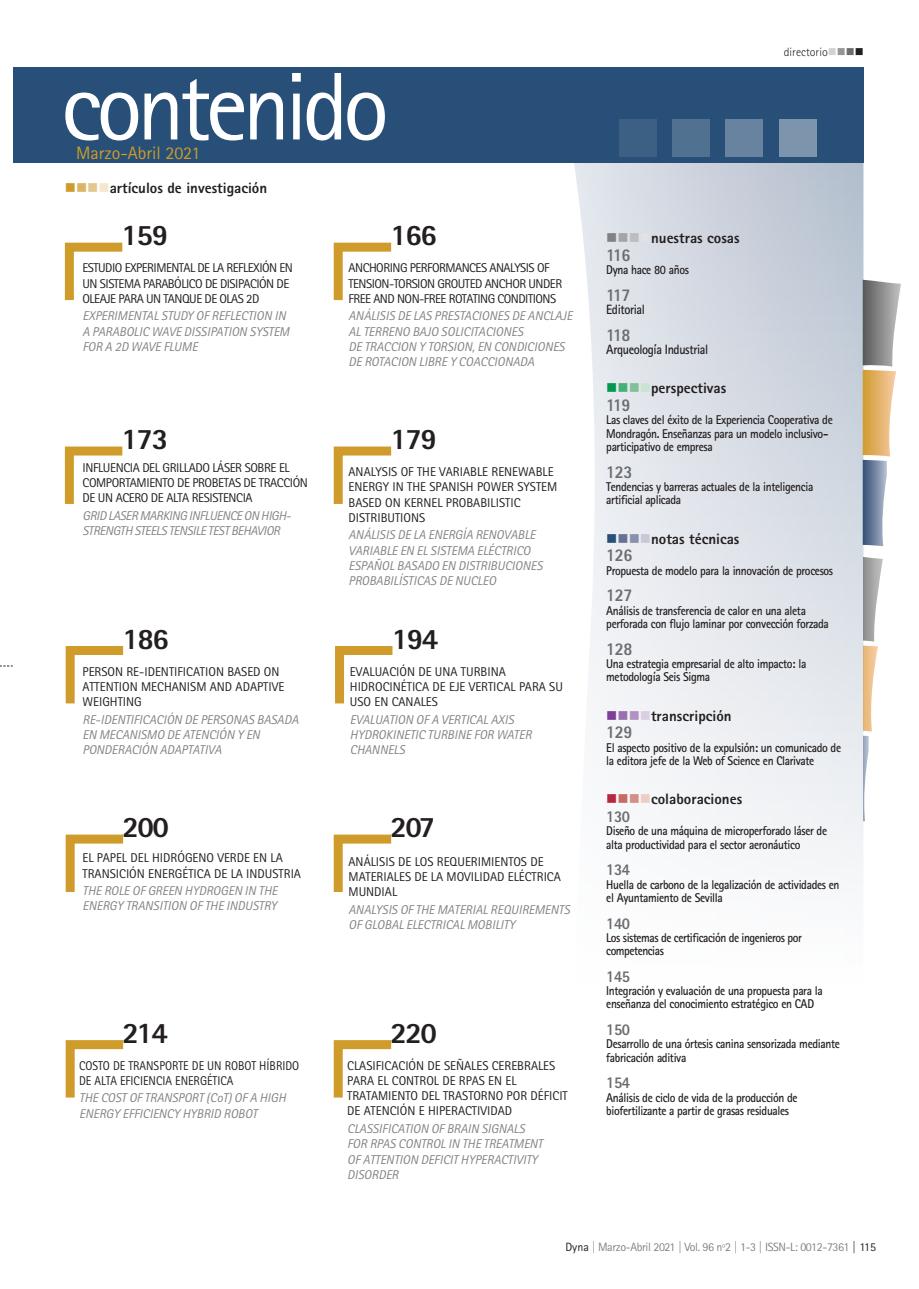
<style>
.page{position:relative;width:919px;height:1289px;background:#fff}
.page>*{position:absolute;margin:0;border:0;box-sizing:border-box;transform-origin:0 0}
.Pie_de_foto{font:96.3px "AT Rotis Sans Serif";letter-spacing:-.06em;color:#fff}
.Pie_de_foto-2{font:800 29.7px "AT Rotis Sans Serif";letter-spacing:-.05em;color:#231f20}
.Pie_de_foto-3{font:800 18px "AT Rotis Sans Serif";letter-spacing:-.03em;color:#6c6d70;scale:.9 1}
.Pie_de_foto-4{font:18px "AT Rotis Sans Serif";color:#cf9b2a}
.Pie_de_foto-5{font:800 16.5px "AT Rotis Sans Serif";letter-spacing:-.03em;color:#6c6d70;scale:.9 1}
.t1{font:800 15px "AT Rotis Sans Serif";color:#231f20}
.Pie_de_foto-6{font:700 13.5px "AT Rotis Sans Serif";letter-spacing:-.03em;color:#231f20;scale:.9 1}
.Pie_de_foto-7{font:700 12.75px/13.4px "AT Rotis Sans Serif";letter-spacing:-.03em;color:#231f20;scale:.9 1}
.eus{font:italic 12.75px/15.3px "AT Rotis Sans Serif";color:#808285}
.cast{font:12.75px/15.3px "AT Rotis Sans Serif";color:#231f20}
.cast-2{font:12.75px/15.3px "AT Rotis Sans Serif";letter-spacing:-.04em;color:#231f20}
.cast-3{font:12.75px/15.3px "AT Rotis Sans Serif";letter-spacing:-.03em;color:#231f20}
.eus-2{font:italic 12.75px/15.3px "AT Rotis Sans Serif";letter-spacing:-.03em;color:#808285}
.cast-4{font:12.75px/15.3px "AT Rotis Sans Serif";color:#231f20;scale:.93 1}
.t2{font:12px "AT Rotis Sans Serif";letter-spacing:-.03em;color:#808285}
.t3{font:300 12px "AT Rotis Sans Serif";color:#231f20}
.s1{color:#cf9b2a}
.s2{color:#dcb466}
.s3{color:#e5c68c}
.s4{color:#f4e7cc}
.s5{color:#d1d2d4}
.s6{color:#939598}
.s7{color:#6c6d70}
.s8{color:#808285}
.s9{color:#a4a5a9}
.s10{color:#bcbdc0}
.s11{color:#e1e2e4}
.s12{color:#00994e}
.s13{color:#45af77}
.s14{color:#82c198}
.s15{color:#cbe3d1}
.s16{color:#274f77}
.s17{color:#657293}
.s18{color:#8890ab}
.s19{color:#c7c9d6}
.s20{color:#7e3e98}
.s21{color:#9b70b0}
.s22{color:#b192c3}
.s23{color:#dacee5}
.s24{color:#b62841}
.s25{color:#c86966}
.s26{color:#d58f88}
.s27{color:#edcec6}
.s28{color:#231f20}
</style>
<div class="page">
<svg style="left:863px;top:557px;width:19px;height:264px"></svg>
<svg style="left:564px;top:162px;width:299px;height:722px"></svg>
<svg style="left:862px;top:280px;width:38px;height:266px"></svg>
<div style="left:13px;top:67px;width:850px;height:95px;background:#274f77"></div>
<div style="left:778px;top:119px;width:38px;height:38px;background:#7c94ac"></div>
<div style="left:725px;top:119px;width:38px;height:38px;background:#67839f"></div>
<div style="left:672px;top:119px;width:38px;height:38px;background:#517191"></div>
<div style="left:618px;top:119px;width:38px;height:38px;background:#3c6084"></div>
<svg style="left:65px;top:646px;width:59px;height:58px"></svg>
<svg style="left:335px;top:646px;width:58px;height:58px"></svg>
<svg style="left:65px;top:834px;width:59px;height:58px"></svg>
<svg style="left:333px;top:834px;width:59px;height:58px"></svg>
<svg style="left:64px;top:242px;width:59px;height:59px"></svg>
<svg style="left:333px;top:242px;width:59px;height:59px"></svg>
<svg style="left:64px;top:446px;width:59px;height:58px"></svg>
<svg style="left:333px;top:446px;width:59px;height:58px"></svg>
<svg style="left:65px;top:1040px;width:59px;height:58px"></svg>
<svg style="left:333px;top:1040px;width:59px;height:58px"></svg>
<p class="Pie_de_foto" style="left:61px;top:50px;width:330px">contenido</p>
<p class="Pie_de_foto-4" style="left:76px;top:142px;width:126px">Marzo-Abril 2021</p>
<p class="t1" style="left:65px;top:178px;width:204px"><span class="s1">■</span><span class="s2">■</span><span class="s3">■</span><span class="s4">■</span>artículos de investigación</p>
<p class="Pie_de_foto-2" style="left:122px;top:216px;width:48px">159</p>
<p class="cast-2" style="left:82px;top:260px;width:212px">ESTUDIO EXPERIMENTAL DE LA REFLEXIÓN EN<br>UN SISTEMA PARABÓLICO DE DISIPACIÓN DE<br>OLEAJE PARA UN TANQUE DE OLAS 2D</p>
<p class="eus" style="left:82px;top:308px;width:208px">EXPERIMENTAL STUDY OF REFLECTION IN<br>A PARABOLIC WAVE DISSIPATION SYSTEM<br>FOR A 2D WAVE FLUME</p>
<p class="Pie_de_foto-2" style="left:122px;top:420px;width:48px">173</p>
<p class="cast-3" style="left:82px;top:459px;width:227px">INFLUENCIA DEL GRILLADO LÁSER SOBRE EL<br>COMPORTAMIENTO DE PROBETAS DE TRACCIÓN<br>DE UN ACERO DE ALTA RESISTENCIA</p>
<p class="eus-2" style="left:82px;top:508px;width:210px">GRID LASER MARKING INFLUENCE ON HIGH-<br>STRENGTH STEELS TENSILE TEST BEHAVIOR</p>
<p class="Pie_de_foto-2" style="left:122px;top:619px;width:48px">186</p>
<p class="cast" style="left:82px;top:663px;width:203px">PERSON RE-IDENTIFICATION BASED ON<br>ATTENTION MECHANISM AND ADAPTIVE<br>WEIGHTING</p>
<p class="eus" style="left:82px;top:711px;width:217px">RE-IDENTIFICACIÓN DE PERSONAS BASADA<br>EN MECANISMO DE ATENCIÓN Y EN<br>PONDERACIÓN ADAPTATIVA</p>
<p class="Pie_de_foto-2" style="left:122px;top:808px;width:48px">200</p>
<p class="cast" style="left:82px;top:850px;width:220px">EL PAPEL DEL HIDRÓGENO VERDE EN LA<br>TRANSICIÓN ENERGÉTICA DE LA INDUSTRIA</p>
<p class="eus" style="left:82px;top:883px;width:196px">THE ROLE OF GREEN HYDROGEN IN THE<br>ENERGY TRANSITION OF THE INDUSTRY</p>
<p class="Pie_de_foto-2" style="left:122px;top:1013px;width:47px">214</p>
<p class="cast-4" style="left:79px;top:1057px;width:238px">COSTO DE TRANSPORTE DE UN ROBOT HÍBRIDO<br>DE ALTA EFICIENCIA ENERGÉTICA</p>
<p class="eus" style="left:79px;top:1090px;width:208px">THE COST OF TRANSPORT (CoT) OF A HIGH<br>ENERGY EFFICIENCY HYBRID ROBOT</p>
<p class="Pie_de_foto-2" style="left:390px;top:216px;width:48px">166</p>
<p class="cast-2" style="left:348px;top:260px;width:215px">ANCHORING PERFORMANCES ANALYSIS OF<br>TENSION-TORSION GROUTED ANCHOR UNDER<br>FREE AND NON-FREE ROTATING CONDITIONS</p>
<p class="eus" style="left:348px;top:308px;width:225px">ANÁLISIS DE LAS PRESTACIONES DE ANCLAJE AL TERRENO BAJO SOLICITACIONES<br>DE TRACCION Y TORSION, EN CONDICIONES DE ROTACION LIBRE Y COACCIONADA</p>
<p class="Pie_de_foto-2" style="left:390px;top:420px;width:48px">179</p>
<p class="cast" style="left:348px;top:464px;width:210px">ANALYSIS OF THE VARIABLE RENEWABLE<br>ENERGY IN THE SPANISH POWER SYSTEM<br>BASED ON KERNEL PROBABILISTIC<br>DISTRIBUTIONS</p>
<p class="eus" style="left:348px;top:527px;width:195px">ANÁLISIS DE LA ENERGÍA RENOVABLE<br>VARIABLE EN EL SISTEMA ELÉCTRICO<br>ESPAÑOL BASADO EN DISTRIBUCIONES<br>PROBABILÍSTICAS DE NUCLEO</p>
<p class="Pie_de_foto-2" style="left:392px;top:619px;width:48px">194</p>
<p class="cast" style="left:350px;top:663px;width:214px">EVALUACIÓN DE UNA TURBINA<br>HIDROCINÉTICA DE EJE VERTICAL PARA SU<br>USO EN CANALES</p>
<p class="eus" style="left:350px;top:711px;width:183px">EVALUATION OF A VERTICAL AXIS<br>HYDROKINETIC TURBINE FOR WATER<br>CHANNELS</p>
<p class="Pie_de_foto-2" style="left:390px;top:808px;width:46px">207</p>
<p class="cast" style="left:348px;top:853px;width:214px">ANÁLISIS DE LOS REQUERIMIENTOS DE<br>MATERIALES DE LA MOVILIDAD ELÉCTRICA<br>MUNDIAL</p>
<p class="eus" style="left:348px;top:902px;width:223px">ANALYSIS OF THE MATERIAL REQUIREMENTS<br>OF GLOBAL ELECTRICAL MOBILITY</p>
<p class="Pie_de_foto-2" style="left:390px;top:1013px;width:48px">220</p>
<p class="cast" style="left:347px;top:1057px;width:222px">CLASIFICACIÓN DE SEÑALES CEREBRALES PARA EL CONTROL DE RPAS EN EL TRATAMIENTO DEL TRASTORNO POR DÉFICIT DE ATENCIÓN E HIPERACTIVIDAD</p>
<p class="eus" style="left:347px;top:1121px;width:197px">CLASSIFICATION OF BRAIN SIGNALS<br>FOR RPAS CONTROL IN THE TREATMENT<br>OF ATTENTION DEFICIT HYPERACTIVITY<br>DISORDER</p>
<p class="t3" style="left:783px;top:45px;width:81px">directorio<span class="s5">■</span><span class="s6">■</span><span class="s7">■</span>■</p>
<p class="t1" style="left:606px;top:228px;width:135px"><span class="s8">■</span><span class="s9">■</span><span class="s10">■</span><span class="s11">■</span>nuestras cosas</p>
<p class="Pie_de_foto-3" style="left:606px;top:243px;width:28px">116</p>
<p class="Pie_de_foto-7" style="left:606px;top:263px;width:93px">Dyna hace 80 años</p>
<p class="Pie_de_foto-3" style="left:606px;top:283px;width:28px">117</p>
<p class="Pie_de_foto-6" style="left:606px;top:301px;width:44px">Editorial</p>
<p class="Pie_de_foto-3" style="left:606px;top:323px;width:28px">118</p>
<p class="Pie_de_foto-6" style="left:606px;top:341px;width:115px">Arqueología Industrial</p>
<p class="t1" style="left:606px;top:378px;width:122px"><span class="s12">■</span><span class="s13">■</span><span class="s14">■</span><span class="s15">■</span>perspectivas</p>
<p class="Pie_de_foto-3" style="left:606px;top:393px;width:28px">119</p>
<p class="Pie_de_foto-7" style="left:606px;top:413px;width:253px">Las claves del éxito de la Experiencia Cooperativa de<br>Mondragón. Enseñanzas para un modelo inclusivo&shy;participativo de empresa</p>
<p class="Pie_de_foto-3" style="left:606px;top:460px;width:30px">123</p>
<p class="Pie_de_foto-7" style="left:606px;top:479px;width:231px">Tendencias y barreras actuales de la inteligencia artificial aplicada</p>
<p class="t1" style="left:606px;top:529px;width:135px"><span class="s16">■</span><span class="s17">■</span><span class="s18">■</span><span class="s19">■</span>notas técnicas</p>
<p class="Pie_de_foto-3" style="left:606px;top:543px;width:30px">126</p>
<p class="Pie_de_foto-7" style="left:606px;top:563px;width:254px">Propuesta de modelo para la innovación de procesos</p>
<p class="Pie_de_foto-3" style="left:606px;top:583px;width:30px">127</p>
<p class="Pie_de_foto-7" style="left:606px;top:603px;width:249px">Análisis de transferencia de calor en una aleta perforada con flujo laminar por convección forzada</p>
<p class="Pie_de_foto-3" style="left:606px;top:637px;width:30px">128</p>
<p class="Pie_de_foto-7" style="left:606px;top:656px;width:224px">Una estrategia empresarial de alto impacto: la metodología Seis Sigma</p>
<p class="t1" style="left:606px;top:706px;width:127px"><span class="s20">■</span><span class="s21">■</span><span class="s22">■</span><span class="s23">■</span>transcripción</p>
<p class="Pie_de_foto-3" style="left:606px;top:720px;width:30px">129</p>
<p class="Pie_de_foto-7" style="left:606px;top:740px;width:262px">El aspecto positivo de la expulsión: un comunicado de la editora jefe de la Web of Science en Clarivate</p>
<p class="t1" style="left:606px;top:789px;width:137px"><span class="s24">■</span><span class="s25">■</span><span class="s26">■</span><span class="s27">■</span>colaboraciones</p>
<p class="Pie_de_foto-5" style="left:606px;top:805px;width:28px">130</p>
<p class="Pie_de_foto-7" style="left:606px;top:824px;width:247px">Diseño de una máquina de microperforado láser de alta productividad para el sector aeronáutico</p>
<p class="Pie_de_foto-5" style="left:606px;top:859px;width:28px">134</p>
<p class="Pie_de_foto-7" style="left:606px;top:877px;width:260px">Huella de carbono de la legalización de actividades en el Ayuntamiento de Sevilla</p>
<p class="Pie_de_foto-5" style="left:606px;top:912px;width:28px">140</p>
<p class="Pie_de_foto-7" style="left:606px;top:930px;width:219px">Los sistemas de certificación de ingenieros por competencias</p>
<p class="Pie_de_foto-5" style="left:606px;top:965px;width:28px">145</p>
<p class="Pie_de_foto-7" style="left:606px;top:983px;width:242px">Integración y evaluación de una propuesta para la enseñanza del conocimiento estratégico en CAD</p>
<p class="Pie_de_foto-5" style="left:606px;top:1019px;width:28px">150</p>
<p class="Pie_de_foto-7" style="left:606px;top:1037px;width:261px">Desarrollo de una órtesis canina sensorizada mediante fabricación aditiva</p>
<p class="Pie_de_foto-5" style="left:606px;top:1072px;width:28px">154</p>
<p class="Pie_de_foto-7" style="left:606px;top:1090px;width:214px">Análisis de ciclo de vida de la producción de biofertilizante a partir de grasas residuales</p>
<p class="t2" style="left:565px;top:1240px;width:312px"><span class="s28">Dyna</span> | Marzo-Abril 2021 | Vol. 96 nº2 | 1-3 | ISSN-L: 0012-7361 <span class="s28">| 115</span></p>
</div>
